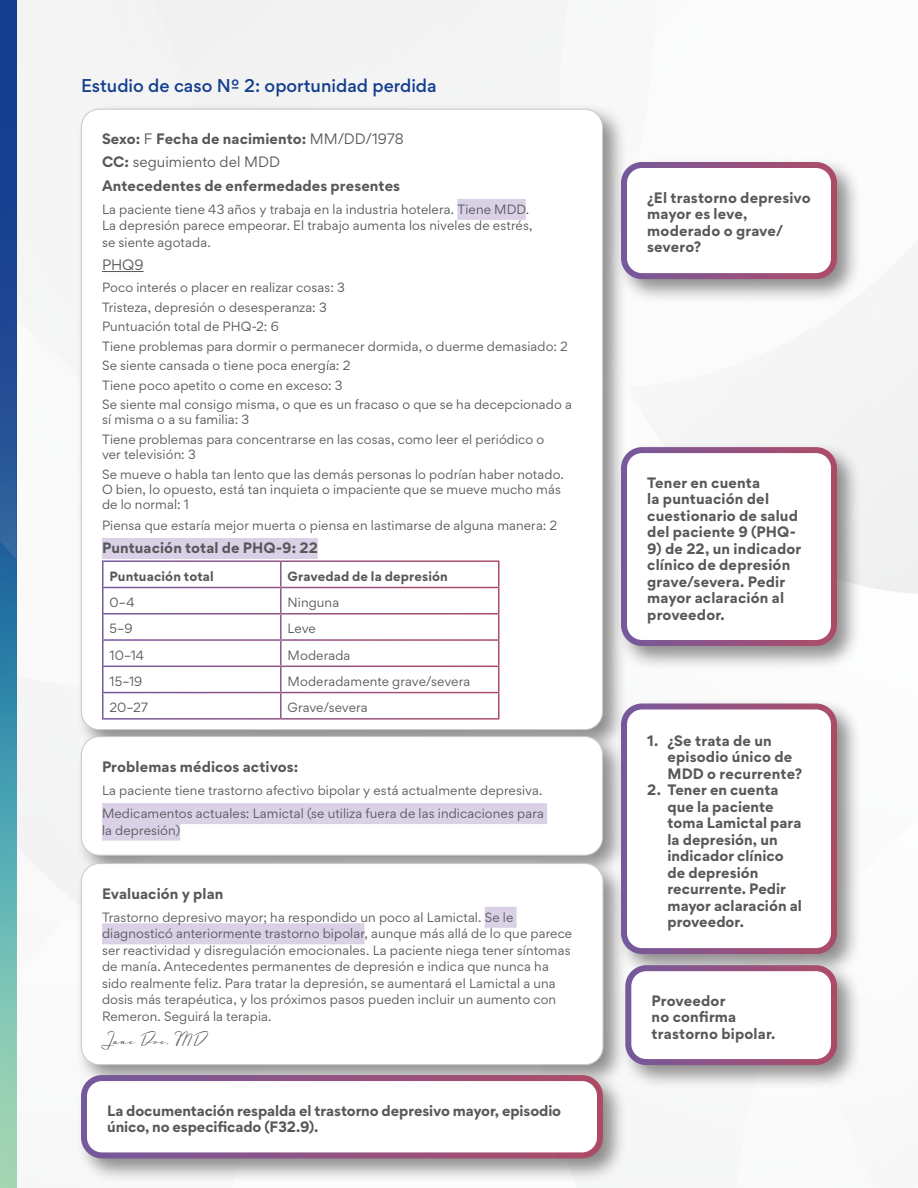
<style>
.page{position:relative;width:918px;height:1188px;background:#fff}
.page>*{position:absolute;margin:0;border:0;box-sizing:border-box;transform-origin:0 0}
.signature{font:18px "Luxus Brut";letter-spacing:.045em;color:#494a4b}
.L3{font:500 16.5px "Gordita";color:#143e8f}
.Callout{font:700 13.5px/16.5px "Gordita";letter-spacing:.005em;color:#57585a}
.Case_study{font:700 13.5px "Gordita";letter-spacing:.01em;color:#57585a}
.Case_study-2{font:13.5px "Gordita";letter-spacing:.005em;color:#57585a}
.Case_study-3{font:12px/16.5px "Gordita";letter-spacing:.01em;color:#57585a}
.Case_study-4{font:700 12px "Gordita";letter-spacing:.01em;color:#57585a}
.s1{font-weight:400}
.s2{font-weight:700}
</style>
<div class="page">
<div style="left:274px;top:0;width:283px;height:103px;background:#f4f4f4"></div>
<div style="left:736px;top:295px;width:182px;height:299px;background:#f3f3f3"></div>
<div style="left:736px;top:295px;width:140px;height:92px;background:#f5f5f5"></div>
<svg style="left:557px;top:0;width:11px;height:88px"></svg>
<svg style="left:0;top:1036px;width:17px;height:152px;background:#99d0b2"></svg>
<svg style="left:0;top:0;width:274px;height:1036px"></svg>
<div style="left:75px;top:103px;width:553px;height:652px;background:#231f20;opacity:.5"></div>
<div style="left:81px;top:109px;width:522px;height:621px;background:#fff;border-radius:18px"></div>
<div style="left:457px;top:199px;width:69px;height:21px;background:#dad1e7"></div>
<hr style="left:102px;top:271px;width:42px;height:1px;background:#57585a">
<div style="left:102px;top:538px;width:216px;height:21px;background:#dad1e7"></div>
<div style="left:75px;top:731px;width:553px;height:150px;background:#231f20;opacity:.5"></div>
<div style="left:81px;top:737px;width:522px;height:118px;background:#fff;border-radius:18px"></div>
<div style="left:102px;top:803px;width:445px;height:21px;background:#dad1e7"></div>
<div style="left:102px;top:820px;width:78px;height:21px;background:#dad1e7"></div>
<div style="left:81px;top:736px;width:522px;height:120px;border:1px solid #c7c8ca;border-radius:18px"></div>
<div style="left:75px;top:857px;width:553px;height:233px;background:#231f20;opacity:.5"></div>
<div style="left:81px;top:864px;width:522px;height:201px;background:#fff;border-radius:18px"></div>
<div style="left:485px;top:907px;width:32px;height:21px;background:#dad1e7"></div>
<div style="left:102px;top:923px;width:262px;height:21px;background:#dad1e7"></div>
<div style="left:81px;top:863px;width:522px;height:202px;border:1px solid #c7c8ca;border-radius:18px"></div>
<div style="left:615px;top:156px;width:247px;height:148px;background:#231f20;opacity:.5"></div>
<div style="left:624px;top:165px;width:210px;height:111px;background:#fff;border-radius:18px"></div>
<div style="left:621px;top:162px;width:216px;height:117px;border:6px solid #fff;border-radius:18px"></div>
<div style="left:615px;top:441px;width:247px;height:230px;background:#231f20;opacity:.5"></div>
<div style="left:624px;top:450px;width:210px;height:193px;background:#fff;border-radius:18px"></div>
<div style="left:621px;top:447px;width:216px;height:199px;border:6px solid #fff;border-radius:18px"></div>
<div style="left:615px;top:698px;width:247px;height:281px;background:#231f20;opacity:.5"></div>
<div style="left:624px;top:706px;width:210px;height:245px;background:#fff;border-radius:18px"></div>
<div style="left:621px;top:703px;width:216px;height:251px;border:6px solid #fff;border-radius:18px"></div>
<div style="left:620px;top:959px;width:242px;height:131px;background:#231f20;opacity:.5"></div>
<div style="left:628px;top:968px;width:206px;height:94px;background:#fff;border-radius:18px"></div>
<div style="left:625px;top:965px;width:212px;height:100px;border:6px solid #fff;border-radius:18px"></div>
<div style="left:75px;top:1069px;width:553px;height:114px;background:#231f20;opacity:.5"></div>
<div style="left:84px;top:1078px;width:516px;height:77px;background:#fff;border-radius:18px"></div>
<div style="left:81px;top:1075px;width:522px;height:83px;border:6px solid #fff;border-radius:18px"></div>
<p class="L3" style="left:81px;top:73px;width:357px">Estudio de caso Nº 2: oportunidad perdida</p>
<p class="Case_study" style="left:102px;top:128px;width:303px">Sexo: <span class="s1">F</span> Fecha de nacimiento: <span class="s1">MM/DD/1978</span></p>
<p class="Case_study-2" style="left:102px;top:152px;width:179px"><span class="s2">CC:</span> seguimiento del MDD</p>
<p class="Case_study" style="left:102px;top:175px;width:300px">Antecedentes de enfermedades presentes</p>
<p class="Case_study-3" style="left:102px;top:201px;width:432px">La paciente tiene 43 años y trabaja en la industria hotelera. Tiene MDD.<br>La depresión parece empeorar. El trabajo aumenta los niveles de estrés, se siente agotada.</p>
<p class="Case_study-2" style="left:102px;top:255px;width:43px">PHQ9</p>
<p class="Case_study-3" style="left:102px;top:279px;width:244px">Poco interés o placer en realizar cosas: 3</p>
<p class="Case_study-3" style="left:102px;top:298px;width:226px">Tristeza, depresión o desesperanza: 3</p>
<p class="Case_study-3" style="left:102px;top:318px;width:178px">Puntuación total de PHQ-2: 6</p>
<p class="Case_study-3" style="left:102px;top:338px;width:467px">Tiene problemas para dormir o permanecer dormida, o duerme demasiado: 2</p>
<p class="Case_study-3" style="left:102px;top:357px;width:250px">Se siente cansada o tiene poca energía: 2</p>
<p class="Case_study-3" style="left:102px;top:377px;width:242px">Tiene poco apetito o come en exceso: 3</p>
<p class="Case_study-3" style="left:102px;top:397px;width:471px;line-height:15px">Se siente mal consigo misma, o que es un fracaso o que se ha decepcionado a sí misma o a su familia: 3</p>
<p class="Case_study-3" style="left:102px;top:432px;width:444px;line-height:15px">Tiene problemas para concentrarse en las cosas, como leer el periódico o ver televisión: 3</p>
<p class="Case_study-3" style="left:102px;top:466px;width:463px;line-height:15px">Se mueve o habla tan lento que las demás personas lo podrían haber notado.<br>O bien, lo opuesto, está tan inquieta o impaciente que se mueve mucho más de lo normal: 1</p>
<p class="Case_study-3" style="left:102px;top:517px;width:457px">Piensa que estaría mejor muerta o piensa en lastimarse de alguna manera: 2</p>
<p class="Case_study" style="left:102px;top:537px;width:217px">Puntuación total de PHQ-9: 22</p>
<p class="Case_study-4" style="left:110px;top:567px;width:106px">Puntuación total</p>
<p class="Case_study-4" style="left:288px;top:567px;width:162px">Gravedad de la depresión</p>
<p class="Case_study-3" style="left:110px;top:594px;width:27px">0–4</p>
<p class="Case_study-3" style="left:288px;top:594px;width:53px">Ninguna</p>
<p class="Case_study-3" style="left:110px;top:620px;width:24px">5–9</p>
<p class="Case_study-3" style="left:288px;top:620px;width:30px">Leve</p>
<p class="Case_study-3" style="left:110px;top:646px;width:36px">10–14</p>
<p class="Case_study-3" style="left:288px;top:646px;width:64px">Moderada</p>
<p class="Case_study-3" style="left:110px;top:673px;width:34px">15–19</p>
<p class="Case_study-3" style="left:288px;top:673px;width:184px">Moderadamente grave/severa</p>
<p class="Case_study-3" style="left:110px;top:699px;width:40px">20–27</p>
<p class="Case_study-3" style="left:288px;top:699px;width:82px">Grave/severa</p>
<p class="Case_study" style="left:102px;top:756px;width:198px">Problemas médicos activos:</p>
<p class="Case_study-3" style="left:102px;top:782px;width:442px">La paciente tiene trastorno afectivo bipolar y está actualmente depresiva.</p>
<p class="Case_study-3" style="left:102px;top:805px;width:443px">Medicamentos actuales: Lamictal (se utiliza fuera de las indicaciones para la depresión)</p>
<p class="Case_study" style="left:102px;top:883px;width:123px">Evaluación y plan</p>
<p class="Case_study-3" style="left:102px;top:909px;width:472px">Trastorno depresivo mayor; ha respondido un poco al Lamictal. Se le diagnosticó anteriormente trastorno bipolar, aunque más allá de lo que parece ser reactividad y disregulación emocionales. La paciente niega tener síntomas de manía. Antecedentes permanentes de depresión e indica que nunca ha sido realmente feliz. Para tratar la depresión, se aumentará el Lamictal a una dosis más terapéutica, y los próximos pasos pueden incluir un aumento con Remeron. Seguirá la terapia.</p>
<p class="signature" style="left:102px;top:1027px;width:106px">Jane Doe, MD</p>
<p class="Callout" style="left:107px;top:1102px;width:455px">La documentación respalda el trastorno depresivo mayor, episodio único, no especificado (F32.9).</p>
<p class="Callout" style="left:647px;top:189px;width:165px">¿El trastorno depresivo mayor es leve, moderado o grave/ severo?</p>
<p class="Callout" style="left:647px;top:474px;width:152px">Tener en cuenta<br>la puntuación del cuestionario de salud del paciente 9 (PHQ-</p>
<p class="Callout" style="left:647px;top:540px;width:156px">9) de 22, un indicador clínico de depresión grave/severa. Pedir mayor aclaración al proveedor.</p>
<p class="Callout" style="left:668px;top:732px;width:136px;text-indent:-20px">1. ¿Se trata de un episodio único de<br>MDD o recurrente?</p>
<p class="Callout" style="left:668px;top:781px;width:136px;text-indent:-20px">2. Tener en cuenta que la paciente toma Lamictal para la depresión, un indicador clínico de depresión recurrente. Pedir mayor aclaración al proveedor.</p>
<p class="Callout" style="left:652px;top:992px;width:125px">Proveedor<br>no confirma trastorno bipolar.</p>
</div>
